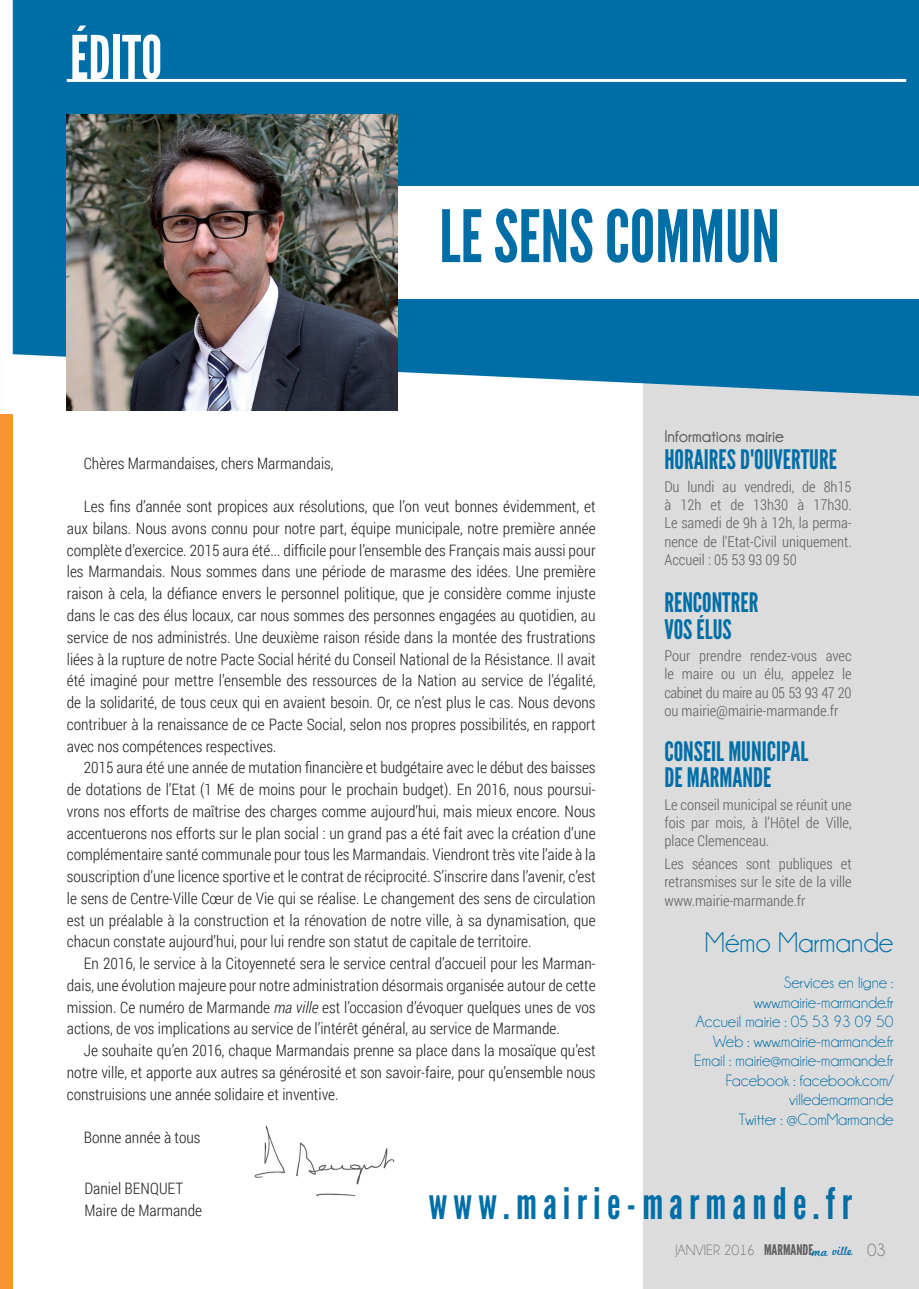
<style>
.page{position:relative;width:919px;height:1289px;background:#fff}
.page>*{position:absolute;margin:0;border:0;box-sizing:border-box;transform-origin:0 0}
.t1{font:72px "League Gothic";color:#006ea6}
.t2{font:60px "League Gothic";color:#fff}
.t3{font:43.2px "League Gothic";letter-spacing:.15em;color:#006ea6}
.t4{font:28.5px "Champagne&Limousines";color:#006ea6}
.t5{font:26.85px/26.8px "League Gothic";color:#006ea6}
.t6{font:18px "Champagne&Limousines";color:#747676}
.t7{font:700 16.95px "Champagne&Limousines";color:#5c5f5f}
.t8{font:16.5px/19.5px "Champagne&Limousines";color:#006ea6;text-align:right}
.t9{font:300 15.75px/21.8px "Roboto Condensed";color:#231f20;text-align:justify}
.t10{font:15px "Champagne&Limousines";color:#747676}
.t11{font:300 14.85px/18.3px "Roboto Condensed";color:#5c5f5f;text-align:justify}
.t12{font:12.45px "Marketing Script";color:#006ea6}
.s1{font-style:italic}
.s2{font-family:"League Gothic";font-size:14.7px;color:#5e5e61}
</style>
<div class="page">
<div style="left:643px;top:340px;width:275px;height:948px;background:#dcdcdd"></div>
<div style="left:13px;top:0;width:905px;height:396px;background:#006ea6"></div>
<svg style="left:9px;top:267px;width:7px;height:148px"></svg>
<div style="left:0;top:415px;width:13px;height:873px;background:#f79332"></div>
<hr style="left:67px;top:79px;width:839px;height:3px;background:#fff">
<img style="left:254px;top:1125px;width:141px;height:72px">
<div style="left:342px;top:186px;width:576px;height:112px;background:#fff"></div>
<img style="left:67px;top:115px;width:330px;height:295px">
<h2 class="t2" style="left:70px;top:22px;width:94px">ÉDITO</h2>
<h1 class="t1" style="left:439px;top:193px;width:342px">LE SENS COMMUN</h1>
<p class="t9" style="left:84px;top:451px;width:251px">Chères Marmandaises, chers Marmandais,</p>
<p class="t9" style="left:67px;top:495px;width:530px;text-indent:17px">Les fins d’année sont propices aux résolutions, que l’on veut bonnes évidemment, et aux bilans. Nous avons connu pour notre part, équipe municipale, notre première année complète d’exercice. 2015 aura été... difficile pour l’ensemble des Français mais aussi pour les Marmandais. Nous sommes dans une période de marasme des idées. Une première raison à cela, la défiance envers le personnel politique, que je considère comme injuste dans le cas des élus locaux, car nous sommes des personnes engagées au quotidien, au service de nos administrés. Une deuxième raison réside dans la montée des frustrations liées à la rupture de notre Pacte Social hérité du Conseil National de la Résistance. Il avait été imaginé pour mettre l’ensemble des ressources de la Nation au service de l’égalité, de la solidarité, de tous ceux qui en avaient besoin. Or, ce n’est plus le cas. Nous devons contribuer à la renaissance de ce Pacte Social, selon nos propres possibilités, en rapport avec nos compétences respectives.</p>
<p class="t9" style="left:67px;top:756px;width:530px;text-indent:17px">2015 aura été une année de mutation financière et budgétaire avec le début des baisses de dotations de l’Etat (1 M€ de moins pour le prochain budget). En 2016, nous poursui&shy;vrons nos efforts de maîtrise des charges comme aujourd’hui, mais mieux encore. Nous accentuerons nos efforts sur le plan social : un grand pas a été fait avec la création d’une complémentaire santé communale pour tous les Marmandais. Viendront très vite l’aide à la souscription d’une licence sportive et le contrat de réciprocité. S’inscrire dans l’avenir, c’est le sens de Centre-Ville Cœur de Vie qui se réalise. Le changement des sens de circulation est un préalable à la construction et la rénovation de notre ville, à sa dynamisation, que chacun constate aujourd’hui, pour lui rendre son statut de capitale de territoire.</p>
<p class="t9" style="left:67px;top:952px;width:530px;text-indent:17px">En 2016, le service à la Citoyenneté sera le service central d’accueil pour les Marman&shy;dais, une évolution majeure pour notre administration désormais organisée autour de cette mission. Ce numéro de Marmande <span class="s1">ma ville</span> est l’occasion d’évoquer quelques unes de vos actions, de vos implications au service de l’intérêt général, au service de Marmande.</p>
<p class="t9" style="left:67px;top:1039px;width:530px;text-indent:17px">Je souhaite qu’en 2016, chaque Marmandais prenne sa place dans la mosaïque qu’est notre ville, et apporte aux autres sa générosité et son savoir-faire, pour qu’ensemble nous construisions une année solidaire et inventive.</p>
<p class="t9" style="left:84px;top:1126px;width:118px">Bonne année à tous</p>
<p class="t7" style="left:664px;top:427px;width:121px">Informations mairie</p>
<h3 class="t5" style="left:664px;top:446px;width:174px">HORAIRES D'OUVERTURE</h3>
<p class="t11" style="left:664px;top:477px;width:189px">Du lundi au vendredi, de 8h15 à 12h et de 13h30 à 17h30.<br>Le samedi de 9h à 12h, la perma&shy;nence de l'Etat-Civil uniquement.<br>Accueil : 05 53 93 09 50</p>
<h3 class="t5" style="left:664px;top:589px;width:95px">RENCONTRER<br>VOS ÉLUS</h3>
<p class="t11" style="left:664px;top:646px;width:189px">Pour prendre rendez-vous avec le maire ou un élu, appelez le cabinet du maire au 05 53 93 47 20 ou mairie@mairie-marmande.fr</p>
<h3 class="t5" style="left:664px;top:737px;width:145px">CONSEIL MUNICIPAL<br>DE MARMANDE</h3>
<p class="t11" style="left:664px;top:794px;width:189px">Le conseil municipal se réunit une fois par mois, à l’Hôtel de Ville, place Clemenceau.</p>
<p class="t11" style="left:664px;top:853px;width:189px">Les séances sont publiques et retransmises sur le site de la ville www.mairie-marmande.fr</p>
<h3 class="t4" style="left:705px;top:926px;width:190px">Mémo Marmande</h3>
<p class="t8" style="left:694px;top:972px;width:201px">Services en ligne : www.mairie-marmande.fr<br>Accueil mairie : 05 53 93 09 50<br>Web : www.mairie-marmande.fr<br>Email : mairie@mairie-marmande.fr<br>Facebook : facebook.com/ villedemarmande<br>Twitter : @ComMarmande</p>
<p class="t9" style="left:84px;top:1177px;width:119px">Daniel BENQUET<br>Maire de Marmande</p>
<h3 class="t3" style="left:428px;top:1177px;width:425px">WWW.MAIRIE-MARMANDE.FR</h3>
<p class="t10" style="left:675px;top:1241px;width:139px">JANVIER 2016 <span class="s2">MARMANDE</span></p>
<p class="t12" style="left:811px;top:1244px;width:42px;rotate:-3deg">ma ville</p>
<p class="t6" style="left:867px;top:1239px;width:20px">03</p>
</div>
